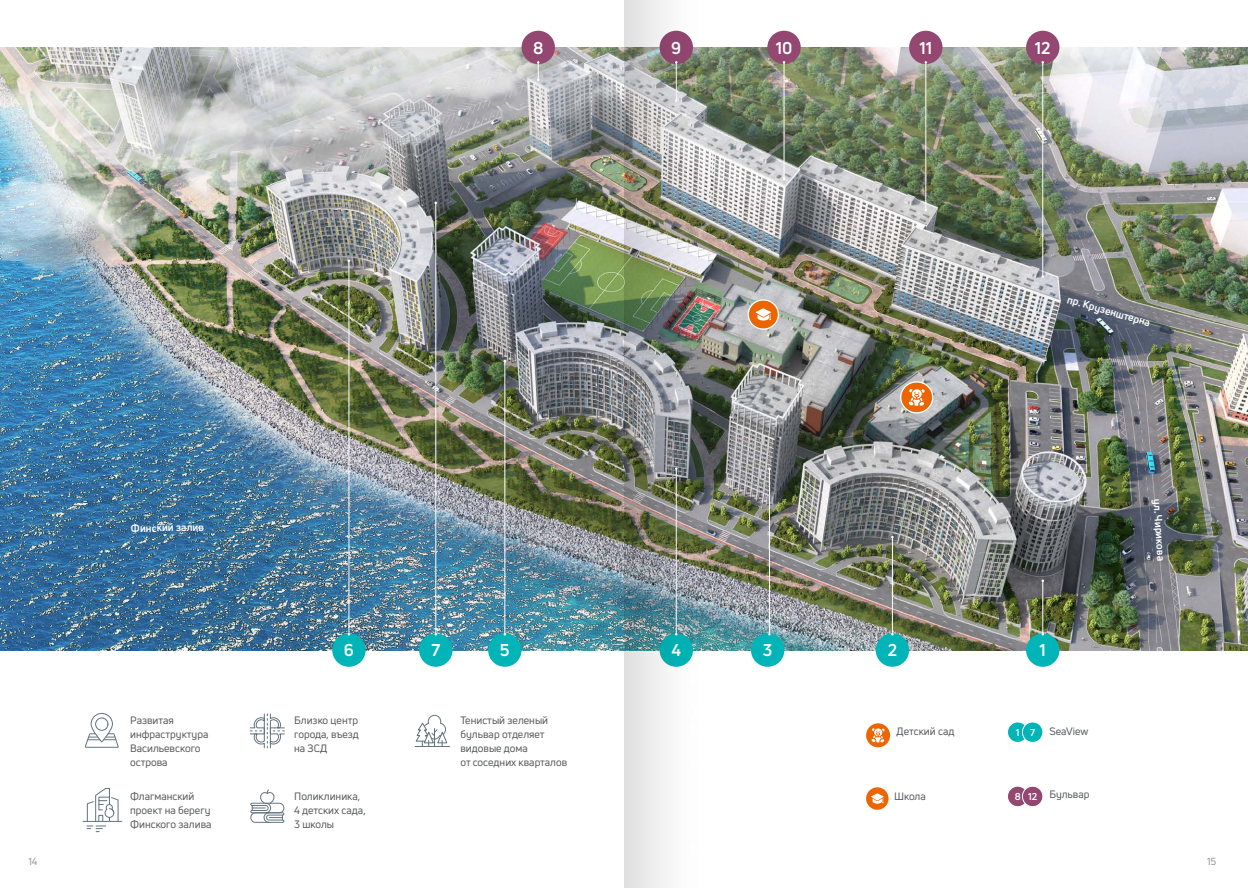
<style>
.page{position:relative;width:1248px;height:888px;background:#fff}
.page>*{position:absolute;margin:0;border:0;box-sizing:border-box;transform-origin:0 0}
.t1{font:700 16.8px "Uni Neue";color:#fff}
.t2{font:10.5px/14px "Uni Neue";color:#58595b}
.t3{font:700 10.5px "Uni Neue";color:#fff}
.t4{font:10px "Uni Neue";color:#939598}
.t5{font:700 9.7px "Uni Neue";color:#fff}
</style>
<div class="page">
<div style="left:1007px;top:722px;width:20px;height:19px;background:#00b4b7;border-radius:50%"></div>
<div style="left:1007px;top:786px;width:20px;height:19px;background:#934771;border-radius:50%"></div>
<div style="left:1022px;top:721px;width:20px;height:21px;background:#00b4b7;border-radius:50%"></div>
<div style="left:1021px;top:721px;width:22px;height:21px;border:1px solid #fff;border-radius:50%"></div>
<div style="left:1022px;top:786px;width:20px;height:20px;background:#934771;border-radius:50%"></div>
<div style="left:1021px;top:785px;width:22px;height:21px;border:1px solid #fff;border-radius:50%"></div>
<svg style="left:865px;top:722px;width:25px;height:26px"></svg>
<div style="left:864px;top:721px;width:27px;height:27px;border:2px solid #fff;border-radius:50%"></div>
<svg style="left:871px;top:728px;width:13px;height:14px"></svg>
<svg style="left:865px;top:786px;width:24px;height:24px"></svg>
<div style="left:864px;top:785px;width:26px;height:26px;border:2px solid #fff;border-radius:50%"></div>
<svg style="left:870px;top:793px;width:13px;height:10px"></svg>
<img style="left:0;top:47px;width:1247px;height:603px">
<div style="left:521px;top:31px;width:34px;height:33px;background:#934771;border-radius:50%"></div>
<div style="left:332px;top:633px;width:33px;height:33px;background:#00b4b7;border-radius:50%"></div>
<div style="left:419px;top:633px;width:33px;height:33px;background:#00b4b7;border-radius:50%"></div>
<div style="left:767px;top:31px;width:33px;height:33px;background:#934771;border-radius:50%"></div>
<div style="left:488px;top:633px;width:33px;height:33px;background:#00b4b7;border-radius:50%"></div>
<div style="left:909px;top:31px;width:33px;height:33px;background:#934771;border-radius:50%"></div>
<div style="left:1025px;top:31px;width:34px;height:33px;background:#934771;border-radius:50%"></div>
<div style="left:750px;top:633px;width:34px;height:33px;background:#00b4b7;border-radius:50%"></div>
<div style="left:875px;top:633px;width:34px;height:33px;background:#00b4b7;border-radius:50%"></div>
<div style="left:1025px;top:633px;width:34px;height:33px;background:#00b4b7;border-radius:50%"></div>
<hr style="left:348px;top:261px;width:1px;height:373px;background:#fff">
<hr style="left:435px;top:203px;width:1px;height:431px;background:#fff">
<hr style="left:504px;top:361px;width:1px;height:273px;background:#fff">
<hr style="left:769px;top:468px;width:1px;height:166px;background:#fff">
<hr style="left:892px;top:537px;width:1px;height:97px;background:#fff">
<hr style="left:1042px;top:580px;width:1px;height:54px;background:#fff">
<hr style="left:1042px;top:62px;width:1px;height:214px;background:#fff">
<hr style="left:925px;top:62px;width:1px;height:148px;background:#fff">
<hr style="left:783px;top:62px;width:1px;height:116px;background:#fff">
<svg style="left:537px;top:61px;width:2px;height:20px"></svg>
<div style="left:901px;top:382px;width:31px;height:30px;background:#eb6603;border-radius:50%"></div>
<div style="left:900px;top:381px;width:33px;height:32px;border:1px solid #fff;border-radius:50%"></div>
<svg style="left:908px;top:389px;width:16px;height:16px"></svg>
<div style="left:748px;top:300px;width:30px;height:28px;background:#eb6603;border-radius:50%"></div>
<div style="left:747px;top:299px;width:32px;height:30px;border:1px solid #fff;border-radius:50%"></div>
<svg style="left:755px;top:308px;width:16px;height:12px"></svg>
<div style="left:95px;top:717px;width:13px;height:13px;border:1px solid #61747e;border-radius:50%"></div>
<div style="left:91px;top:712px;width:22px;height:30px;border:1px solid #61747e;border-radius:11px"></div>
<svg style="left:84px;top:732px;width:35px;height:16px"></svg>
<hr style="left:83px;top:820px;width:39px;height:1px;background:#61747e">
<svg style="left:86px;top:787px;width:33px;height:43px"></svg>
<svg style="left:250px;top:713px;width:35px;height:35px"></svg>
<svg style="left:250px;top:789px;width:35px;height:34px"></svg>
<hr style="left:415px;top:745px;width:34px;height:1px;background:#61747e">
<svg style="left:415px;top:714px;width:33px;height:32px"></svg>
<img style="left:624px;top:0;width:99px;height:887px">
<p class="t3" style="left:131px;top:521px;width:75px;rotate:-1deg">Финский залив</p>
<h1 class="t1" style="left:533px;top:37px;width:12px">8</h1>
<h1 class="t1" style="left:344px;top:639px;width:12px">6</h1>
<h1 class="t1" style="left:431px;top:639px;width:10px">7</h1>
<h1 class="t1" style="left:500px;top:639px;width:11px">5</h1>
<h1 class="t1" style="left:671px;top:37px;width:12px">9</h1>
<h1 class="t1" style="left:775px;top:37px;width:18px">10</h1>
<h1 class="t1" style="left:919px;top:37px;width:14px">11</h1>
<h1 class="t1" style="left:1034px;top:37px;width:17px">12</h1>
<h1 class="t1" style="left:671px;top:639px;width:11px">4</h1>
<p class="t3" style="left:1069px;top:292px;width:87px;rotate:16deg">пр. Крузенштерна</p>
<h1 class="t1" style="left:762px;top:639px;width:11px">3</h1>
<h1 class="t1" style="left:887px;top:639px;width:11px">2</h1>
<h1 class="t1" style="left:1039px;top:639px;width:8px">1</h1>
<p class="t3" style="left:1163px;top:498px;width:64px;rotate:86deg">ул. Чирикова</p>
<p class="t2" style="left:130px;top:712px;width:80px">Развитая инфраструктура<br>Васильевского острова</p>
<p class="t2" style="left:294px;top:712px;width:66px;text-align:justify">Близко центр города, въезд на ЗСД</p>
<p class="t2" style="left:460px;top:712px;width:108px">Тенистый зеленый бульвар отделяет видовые дома<br>от соседних кварталов</p>
<p class="t2" style="left:130px;top:789px;width:83px">Флагманский проект на берегу<br>Финского залива</p>
<p class="t2" style="left:294px;top:789px;width:73px">Поликлиника,<br>4 детских сада,<br>3 школы</p>
<p class="t2" style="left:894px;top:788px;width:33px">Школа</p>
<p class="t2" style="left:1049px;top:786px;width:42px">Бульвар</p>
<p class="t2" style="left:896px;top:724px;width:59px">Детский сад</p>
<p class="t2" style="left:1049px;top:724px;width:40px">SeaView</p>
<p class="t5" style="left:1015px;top:726px;width:5px">1</p>
<p class="t5" style="left:1029px;top:726px;width:7px">7</p>
<p class="t5" style="left:1014px;top:790px;width:8px">8</p>
<p class="t5" style="left:1027px;top:790px;width:11px">12</p>
<p class="t4" style="left:28px;top:854px;width:11px">14</p>
<p class="t4" style="left:1206px;top:854px;width:11px">15</p>
</div>
